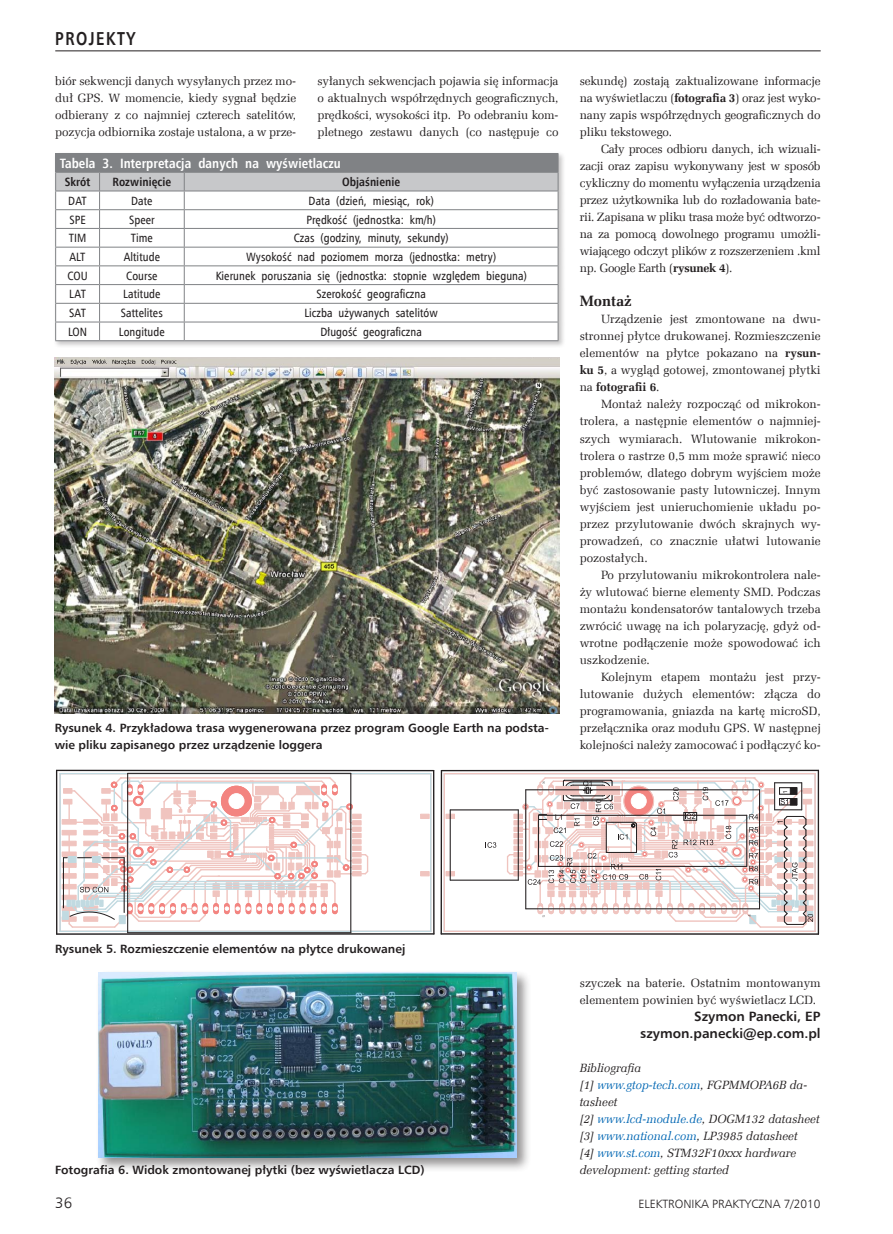
<style>
.page{position:relative;width:893px;height:1234px;background:#fff}
.page>*{position:absolute;margin:0;border:0;box-sizing:border-box;transform-origin:0 0}
.t1{font:700 18.75px "Humnst 777 EU";letter-spacing:.1em;color:#231f20;scale:.8 1}
.t2{font:700 15px "Zapf Ellipt EU";color:#231f20}
.t3{font:15px "Humnst 777 Lt EU";color:#231f20}
.t4{font:700 13.5px "Humnst 777 Cn EU";letter-spacing:.005em;color:#fff}
.t5{font:700 13.5px/17px "Humnst 777 EU";color:#231f20;text-align:right}
.t6{font:12px/17px "Zapf Ellipt EU";color:#231f20;text-align:justify}
.t7{font:12px "Humnst 777 Cn EU";letter-spacing:.005em;color:#231f20}
.t8{font:700 12px/17px "Humnst 777 EU";color:#231f20}
.t9{font:italic 12px/17px "Zapf Ellipt EU";color:#231f20}
.t10{font:12px "Humnst 777 Lt EU";color:#231f20}
.t11{font:700 12px "Humnst 777 Cn EU";letter-spacing:.005em;color:#231f20}
.s1{font-weight:700}
.s2{color:#0166b3}
</style>
<div class="page">
<hr style="left:55px;top:51px;width:766px;height:1px;background:#231f20">
<div style="left:54px;top:151px;width:512px;height:197px;background:#231f20;opacity:.25"></div>
<hr style="left:55px;top:153px;width:45px;height:1px;background:#808285">
<hr style="left:100px;top:153px;width:84px;height:1px;background:#808285">
<hr style="left:184px;top:153px;width:374px;height:1px;background:#808285">
<svg style="left:55px;top:154px;width:504px;height:186px"></svg>
<hr style="left:55px;top:340px;width:45px;height:1px;background:#808285">
<hr style="left:100px;top:340px;width:84px;height:1px;background:#808285">
<hr style="left:184px;top:340px;width:374px;height:1px;background:#808285">
<img style="left:55px;top:357px;width:504px;height:356px">
<div style="left:95px;top:968px;width:436px;height:203px;background:#231f20;opacity:.5"></div>
<img style="left:99px;top:972px;width:417px;height:185px">
<hr style="left:56px;top:770px;width:1px;height:163px;background:#231f20">
<hr style="left:57px;top:769px;width:377px;height:2px;background:#231f20">
<svg style="left:57px;top:771px;width:378px;height:163px"></svg>
<hr style="left:433px;top:770px;width:2px;height:163px;background:#231f20">
<hr style="left:818px;top:770px;width:1px;height:163px;background:#231f20">
<hr style="left:441px;top:769px;width:377px;height:2px;background:#231f20">
<svg style="left:441px;top:771px;width:377px;height:163px"></svg>
<hr style="left:441px;top:770px;width:1px;height:163px;background:#231f20">
<h1 class="t1" style="left:55px;top:27px;width:102px">Projekty</h1>
<p class="t6" style="left:55px;top:73px;width:242px">biór sekwencji danych wysyłanych przez mo&shy;duł GPS. W momencie, kiedy sygnał będzie odbierany z co najmniej czterech satelitów, pozycja odbiornika zostaje ustalona, a w prze-</p>
<p class="t6" style="left:317px;top:73px;width:242px">syłanych sekwencjach pojawia się informacja o aktualnych współrzędnych geograficznych, prędkości, wysokości itp. Po odebraniu kom&shy;pletnego zestawu danych (co następuje co</p>
<p class="t4" style="left:60px;top:155px;width:283px">Tabela 3. Interpretacja danych na wyświetlaczu</p>
<p class="t11" style="left:65px;top:174px;width:27px">Skrót</p>
<p class="t11" style="left:113px;top:174px;width:60px">Rozwinięcie</p>
<p class="t11" style="left:342px;top:174px;width:60px">Objaśnienie</p>
<p class="t7" style="left:68px;top:193px;width:20px">DAT</p>
<p class="t7" style="left:131px;top:193px;width:23px">Date</p>
<p class="t7" style="left:309px;top:193px;width:127px">Data (dzień, miesiąc, rok)</p>
<p class="t7" style="left:69px;top:212px;width:18px">SPE</p>
<p class="t7" style="left:129px;top:212px;width:27px">Speer</p>
<p class="t7" style="left:307px;top:212px;width:131px">Prędkość (jednostka: km/h)</p>
<p class="t7" style="left:69px;top:230px;width:19px">TIM</p>
<p class="t7" style="left:131px;top:230px;width:23px">Time</p>
<p class="t7" style="left:294px;top:230px;width:156px">Czas (godziny, minuty, sekundy)</p>
<p class="t7" style="left:70px;top:249px;width:18px">ALT</p>
<p class="t7" style="left:124px;top:249px;width:38px">Altitude</p>
<p class="t7" style="left:246px;top:249px;width:251px">Wysokość nad poziomem morza (jednostka: metry)</p>
<p class="t7" style="left:67px;top:268px;width:22px">COU</p>
<p class="t7" style="left:126px;top:268px;width:33px">Course</p>
<p class="t7" style="left:216px;top:268px;width:313px">Kierunek poruszania się (jednostka: stopnie względem bieguna)</p>
<p class="t7" style="left:69px;top:287px;width:18px">LAT</p>
<p class="t7" style="left:123px;top:287px;width:39px">Latitude</p>
<p class="t7" style="left:316px;top:287px;width:111px">Szerokość geograficzna</p>
<p class="t7" style="left:69px;top:305px;width:18px">SAT</p>
<p class="t7" style="left:121px;top:305px;width:43px">Sattelites</p>
<p class="t7" style="left:304px;top:305px;width:135px">Liczba używanych satelitów</p>
<p class="t7" style="left:68px;top:324px;width:20px">LON</p>
<p class="t7" style="left:119px;top:324px;width:47px">Longitude</p>
<p class="t7" style="left:321px;top:324px;width:103px">Długość geograficzna</p>
<p class="t8" style="left:55px;top:719px;width:496px">Rysunek 4. Przykładowa trasa wygenerowana przez program Google Earth na podsta&shy;wie pliku zapisanego przez urządzenie loggera</p>
<p class="t6" style="left:580px;top:73px;width:242px">sekundę) zostają zaktualizowane informacje na wyświetlaczu (<span class="s1">fotografia 3</span>) oraz jest wyko&shy;nany zapis współrzędnych geograficznych do pliku tekstowego.</p>
<p class="t6" style="left:580px;top:141px;width:242px;text-indent:21px">Cały proces odbioru danych, ich wizuali&shy;zacji oraz zapisu wykonywany jest w sposób cykliczny do momentu wyłączenia urządzenia przez użytkownika lub do rozładowania bate&shy;rii. Zapisana w pliku trasa może być odtworzo&shy;na za pomocą dowolnego programu umożli&shy;wiającego odczyt plików z rozszerzeniem .kml np. Google Earth (<span class="s1">rysunek 4</span>).</p>
<p class="t2" style="left:580px;top:292px;width:53px">Montaż</p>
<p class="t6" style="left:580px;top:311px;width:242px;text-indent:21px">Urządzenie jest zmontowane na dwu&shy;stronnej płytce drukowanej. Rozmieszczenie elementów na płytce pokazano na <span class="s1">rysun&shy;ku 5</span>, a wygląd gotowej, zmontowanej płytki na <span class="s1">fotografii 6</span>.</p>
<p class="t6" style="left:580px;top:396px;width:242px;text-indent:21px">Montaż należy rozpocząć od mikrokon&shy;trolera, a następnie elementów o najmniej&shy;szych wymiarach. Wlutowanie mikrokon&shy;trolera o rastrze 0,5 mm może sprawić nieco problemów, dlatego dobrym wyjściem może być zastosowanie pasty lutowniczej. Innym wyjściem jest unieruchomienie układu po&shy;przez przylutowanie dwóch skrajnych wy&shy;prowadzeń, co znacznie ułatwi lutowanie pozostałych.</p>
<p class="t6" style="left:580px;top:566px;width:242px;text-indent:21px">Po przylutowaniu mikrokontrolera nale&shy;ży wlutować bierne elementy SMD. Podczas montażu kondensatorów tantalowych trzeba zwrócić uwagę na ich polaryzację, gdyż od&shy;wrotne podłączenie może spowodować ich uszkodzenie.</p>
<p class="t6" style="left:580px;top:668px;width:242px;text-indent:21px">Kolejnym etapem montażu jest przy&shy;lutowanie dużych elementów: złącza do programowania, gniazda na kartę microSD, przełącznika oraz modułu GPS. W następnej kolejności należy zamocować i podłączyć ko-</p>
<p class="t8" style="left:55px;top:940px;width:352px">Rysunek 5. Rozmieszczenie elementów na płytce drukowanej</p>
<p class="t8" style="left:55px;top:1161px;width:371px">Fotografia 6. Widok zmontowanej płytki (bez wyświetlacza LCD)</p>
<p class="t6" style="left:580px;top:974px;width:242px">szyczek na baterie. Ostatnim montowanym elementem powinien być wyświetlacz LCD.</p>
<p class="t5" style="left:640px;top:1007px;width:182px">Szymon Panecki, EP szymon.panecki@ep.com.pl</p>
<p class="t9" style="left:580px;top:1059px;width:241px">Bibliografia<br>[1] <span class="s2">www.gtop-tech.com</span>, FGPMMOPA6B da&shy;tasheet<br>[2] <span class="s2">www.lcd-module.de</span>, DOGM132 datasheet [3] <span class="s2">www.national.com</span>, LP3985 datasheet<br>[4] <span class="s2">www.st.com</span>, STM32F10xxx hardware development: getting started</p>
<p class="t3" style="left:55px;top:1193px;width:18px">36</p>
<p class="t10" style="left:638px;top:1196px;width:184px">ELEKTRONIKA PRAKTYCZNA 7/2010</p>
</div>
